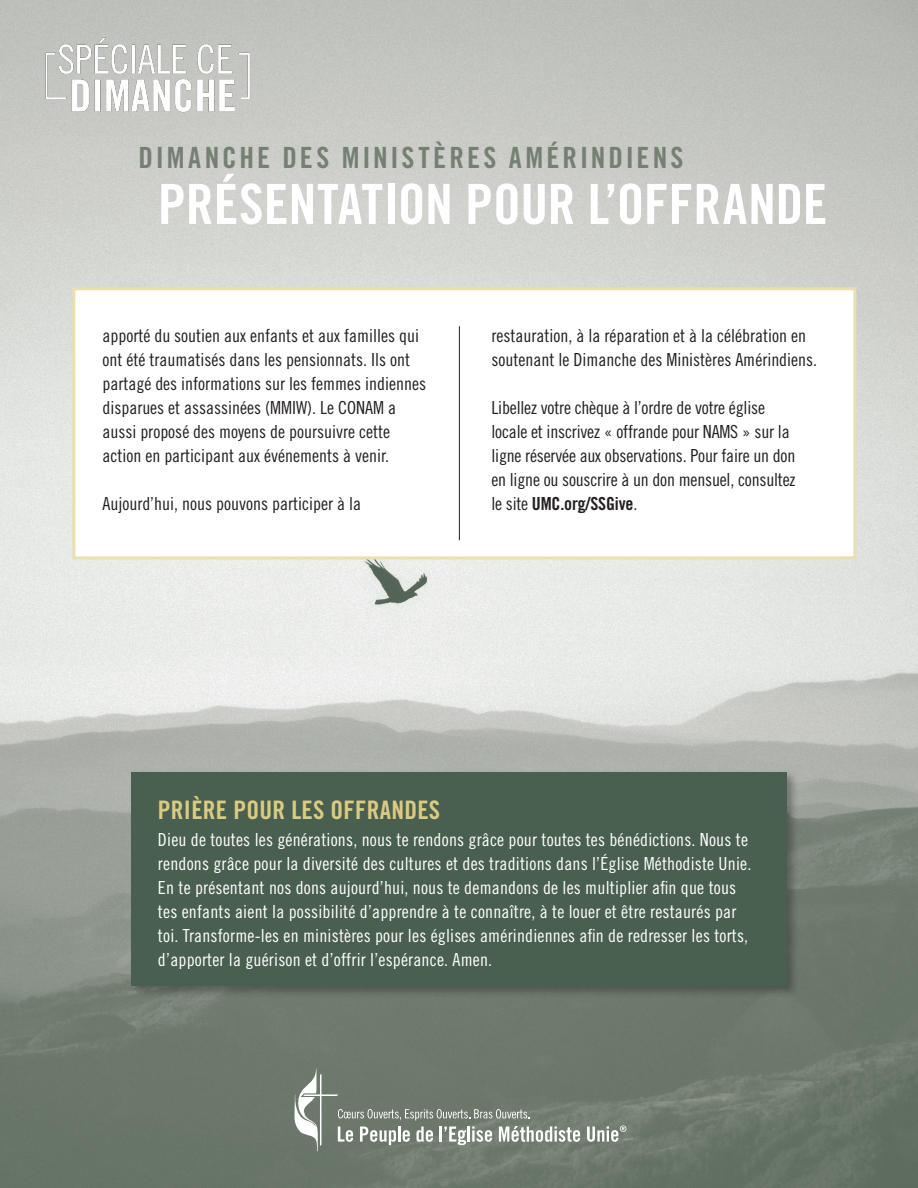
<style>
.page{position:relative;width:918px;height:1188px;background:#fff}
.page>*{position:absolute;margin:0;border:0;box-sizing:border-box;transform-origin:0 0}
.t1{font:55.5px "Trade Gothic LT Std Bd Cn 20";color:#fff}
.t2{font:29.25px "Trade Gothic LT Std Bd Cn 20";letter-spacing:.1em;color:#758073}
._2020_KIT_Body_Text{font:25.5px "Trade Gothic LT Std Bd Cn 20";letter-spacing:.01em;color:#dbcb81}
._2020_KIT_Body_Text-2{font:18px/24px "Trade Gothic LT Std Cn 18";color:#231f20}
._2020_KIT_Body_Text-3{font:18px/24px "Trade Gothic LT Std Cn 18";letter-spacing:.01em;color:#fff}
.s1{font-family:"Trade Gothic LT Std Bd Cn 20"}
</style>
<div class="page">
<img style="left:0;top:0;width:918px;height:1188px">
<div style="left:74px;top:289px;width:781px;height:269px;background:#fff"></div>
<div style="left:72px;top:287px;width:784px;height:272px;border:3px solid #e9dfaf"></div>
<hr style="left:459px;top:326px;width:1px;height:214px;background:#231f20">
<div style="left:128px;top:769px;width:671px;height:230px;background:#231f20;opacity:.4"></div>
<div style="left:131px;top:772px;width:656px;height:214px;background:#495f4f"></div>
<svg style="left:587px;top:1125px;width:39px;height:17px"></svg>
<svg style="left:295px;top:1068px;width:285px;height:83px;background:#818c80"></svg>
<img style="left:29px;top:30px;width:235px;height:93px">
<p class="t2" style="left:139px;top:140px;width:547px">DIMANCHE DES MINISTÈRES AMÉRINDIENS</p>
<p class="t1" style="left:158px;top:170px;width:671px">PRÉSENTATION POUR L’OFFRANDE</p>
<p class="_2020_KIT_Body_Text-2" style="left:102px;top:323px;width:325px">apporté du soutien aux enfants et aux familles qui ont été traumatisés dans les pensionnats. Ils ont partagé des informations sur les femmes indiennes disparues et assassinées (MMIW). Le CONAM a aussi proposé des moyens de poursuivre cette action en participant aux événements à venir.</p>
<p class="_2020_KIT_Body_Text-2" style="left:102px;top:491px;width:260px">Aujourd’hui, nous pouvons participer à la</p>
<p class="_2020_KIT_Body_Text-2" style="left:491px;top:323px;width:327px">restauration, à la réparation et à la célébration en soutenant le Dimanche des Ministères Amérindiens.</p>
<p class="_2020_KIT_Body_Text-2" style="left:491px;top:395px;width:306px">Libellez votre chèque à l’ordre de votre église locale et inscrivez « offrande pour NAMS » sur la ligne réservée aux observations. Pour faire un don en ligne ou souscrire à un don mensuel, consultez le site <span class="s1">UMC.org/SSGive</span>.</p>
<p class="_2020_KIT_Body_Text" style="left:158px;top:794px;width:284px">PRIÈRE POUR LES OFFRANDES</p>
<p class="_2020_KIT_Body_Text-3" style="left:158px;top:827px;width:595px">Dieu de toutes les générations, nous te rendons grâce pour toutes tes bénédictions. Nous te rendons grâce pour la diversité des cultures et des traditions dans l’Église Méthodiste Unie.<br>En te présentant nos dons aujourd’hui, nous te demandons de les multiplier afin que tous tes enfants aient la possibilité d’apprendre à te connaître, à te louer et être restaurés par toi. Transforme-les en ministères pour les églises amérindiennes afin de redresser les torts, d’apporter la guérison et d’offrir l’espérance. Amen.</p>
</div>
